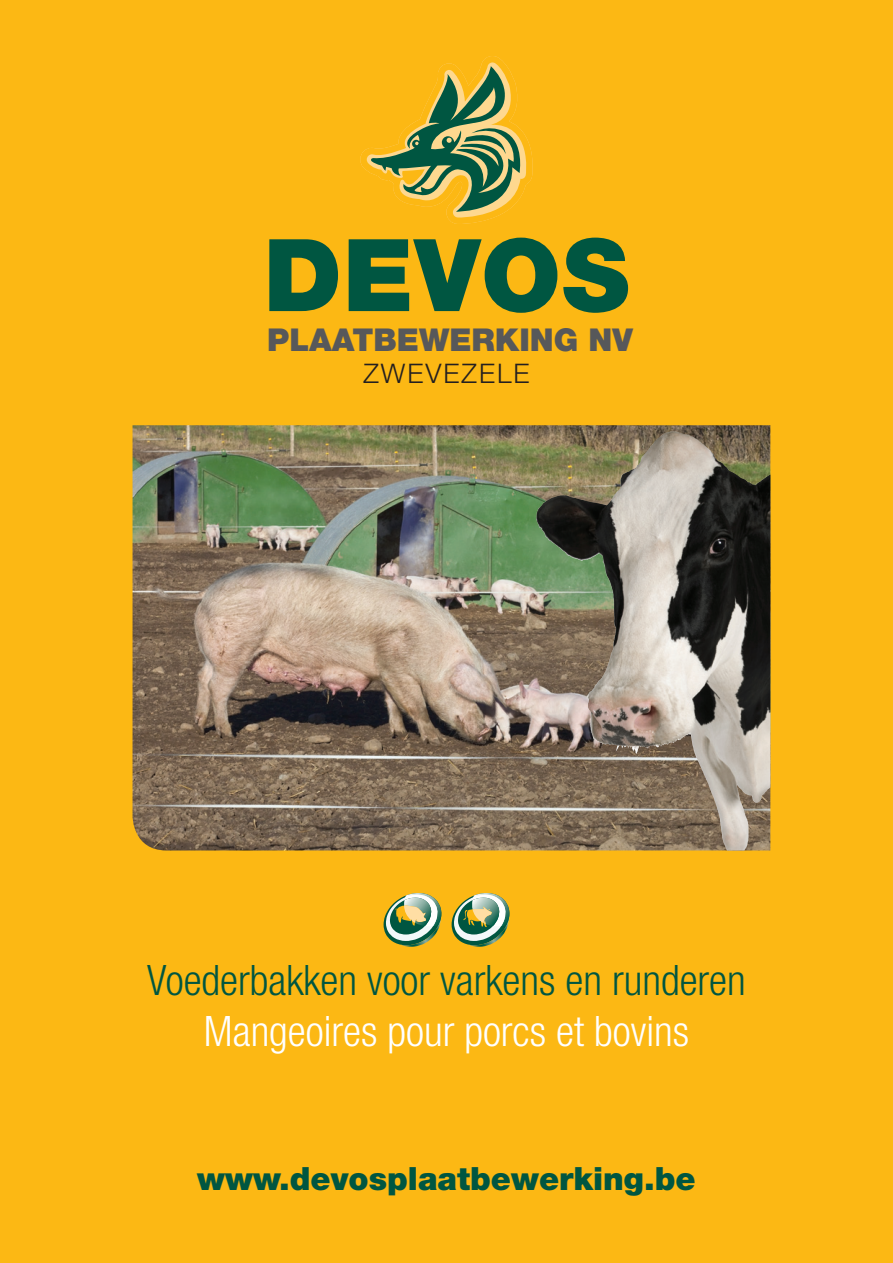
<style>
.page{position:relative;width:893px;height:1263px;background:#fcb814}
.page>*{position:absolute;margin:0;border:0;box-sizing:border-box;transform-origin:0 0}
.t1{font:900 100.5px "Helvetica Neue";letter-spacing:.01em;color:#005641}
.t2{font:300 condensed 42px "Helvetica Neue";color:#005641}
.t3{font:300 condensed 42px "Helvetica Neue";color:#fff}
.t4{font:900 32.1px "Helvetica Neue";color:#005641}
.t5{font:900 31.5px "Helvetica Neue";letter-spacing:.07em;color:#57585a}
.t6{font:300 27px "Helvetica Neue";letter-spacing:.075em;color:#231f20}
</style>
<div class="page">
<svg style="left:367px;top:62px;width:166px;height:156px"></svg>
<svg style="left:384px;top:893px;width:58px;height:52px"></svg>
<svg style="left:452px;top:893px;width:57px;height:52px"></svg>
<img style="left:133px;top:425px;width:637px;height:425px">
<img style="left:627px;top:431px;width:48px;height:41px">
<h1 class="t1" style="left:264px;top:215px;width:367px">DEVOS</h1>
<p class="t5" style="left:267px;top:321px;width:364px">plaatbewerking nv</p>
<p class="t6" style="left:363px;top:357px;width:168px">ZWEVEZELE</p>
<p class="t2" style="left:147px;top:955px;width:600px">Voederbakken voor varkens en runderen</p>
<p class="t3" style="left:204px;top:1006px;width:487px">Mangeoires pour porcs et bovins</p>
<p class="t4" style="left:197px;top:1159px;width:500px">www.devosplaatbewerking.be</p>
</div>
